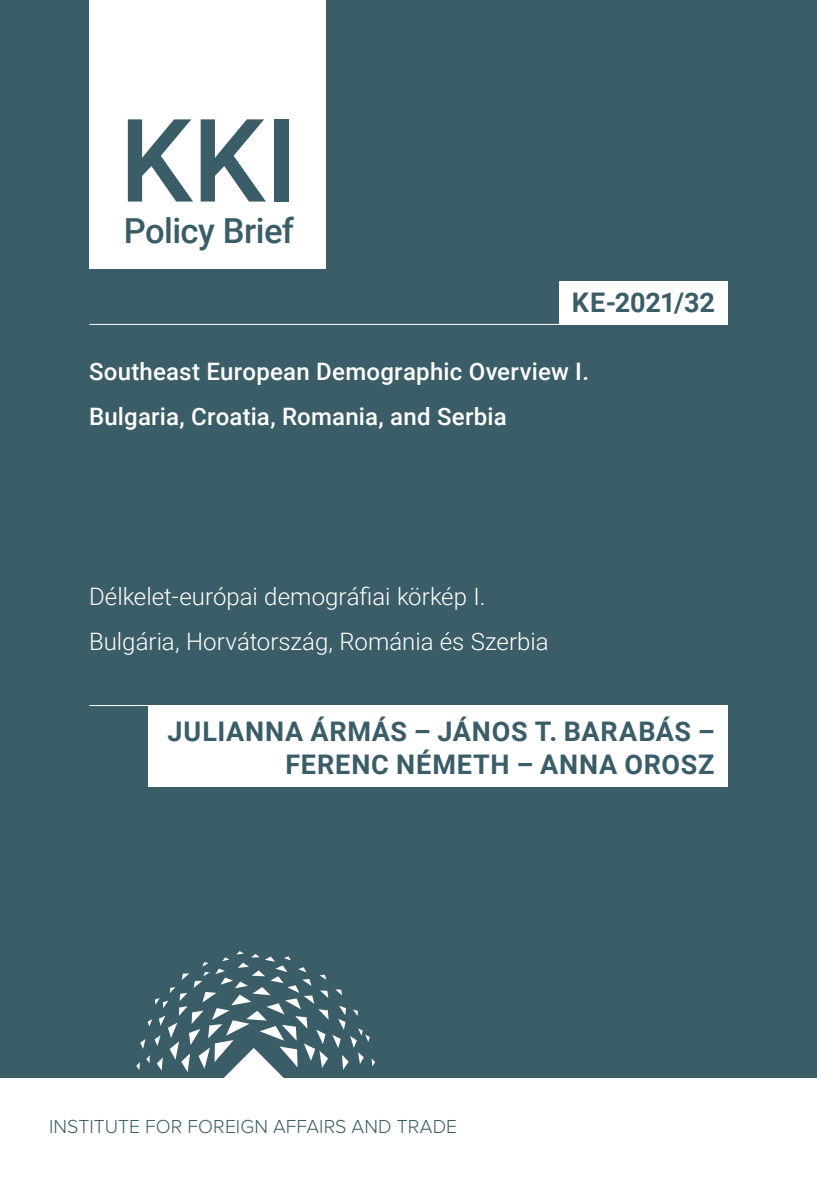
<style>
.page{position:relative;width:817px;height:1187px;background:#fff}
.page>*{position:absolute;margin:0;border:0;box-sizing:border-box;transform-origin:0 0}
.t1{font:500 115.5px "Roboto";color:#3a5d67}
.t2{font:500 34.5px "Roboto";letter-spacing:-.015em;color:#3a5d67}
.t3{font:700 27px/32.4px "Roboto";letter-spacing:.03em;color:#3a5d67;text-align:right}
.t4{font:300 24px/45px "Roboto";color:#fff}
.t5{font:500 24px/45px "Roboto";letter-spacing:.01em;color:#fff}
.t6{font:300 19.5px "Proxima Nova";letter-spacing:.005em;color:#3a5d67}
.t7{font:300 19.2px "Proxima Nova";color:#3b5869}
</style>
<div class="page">
<div style="left:0;top:0;width:816px;height:1076px;background:#3a5d67"></div>
<div style="left:89px;top:0;width:237px;height:269px;background:#fff"></div>
<svg style="left:136px;top:951px;width:239px;height:127px"></svg>
<div style="left:148px;top:705px;width:579px;height:82px;background:#fff"></div>
<hr style="left:89px;top:324px;width:638px;height:1px;background:#fff">
<hr style="left:89px;top:705px;width:638px;height:1px;background:#fff">
<div style="left:559px;top:281px;width:168px;height:43px;background:#fff"></div>
<h1 class="t1" style="left:119px;top:79px;width:180px">KKI</h1>
<h2 class="t2" style="left:124px;top:206px;width:172px">Policy Brief</h2>
<p class="t3" style="left:571px;top:285px;width:144px">KE-2021/32</p>
<p class="t5" style="left:89px;top:347px;width:501px">Southeast European Demographic Overview I.<br>Bulgaria, Croatia, Romania, and Serbia</p>
<p class="t4" style="left:89px;top:572px;width:461px">Délkelet-európai demográfiai körkép I.<br>Bulgária, Horvátország, Románia és Szerbia</p>
<p class="t3" style="left:167px;top:714px;width:548px">JULIANNA ÁRMÁS – JÁNOS T. BARABÁS –<br>FERENC NÉMETH – ANNA OROSZ</p>
<p class="t6" style="left:49px;top:1116px;width:409px">INSTITUTE FOR FOREIGN AFFAIRS AND TRADE</p>
<p class="t7" style="left:90px;top:1122px;width:322px">KÜLÜGYI ÉS KÜLGAZDASÁGI INTÉZET</p>
</div>
